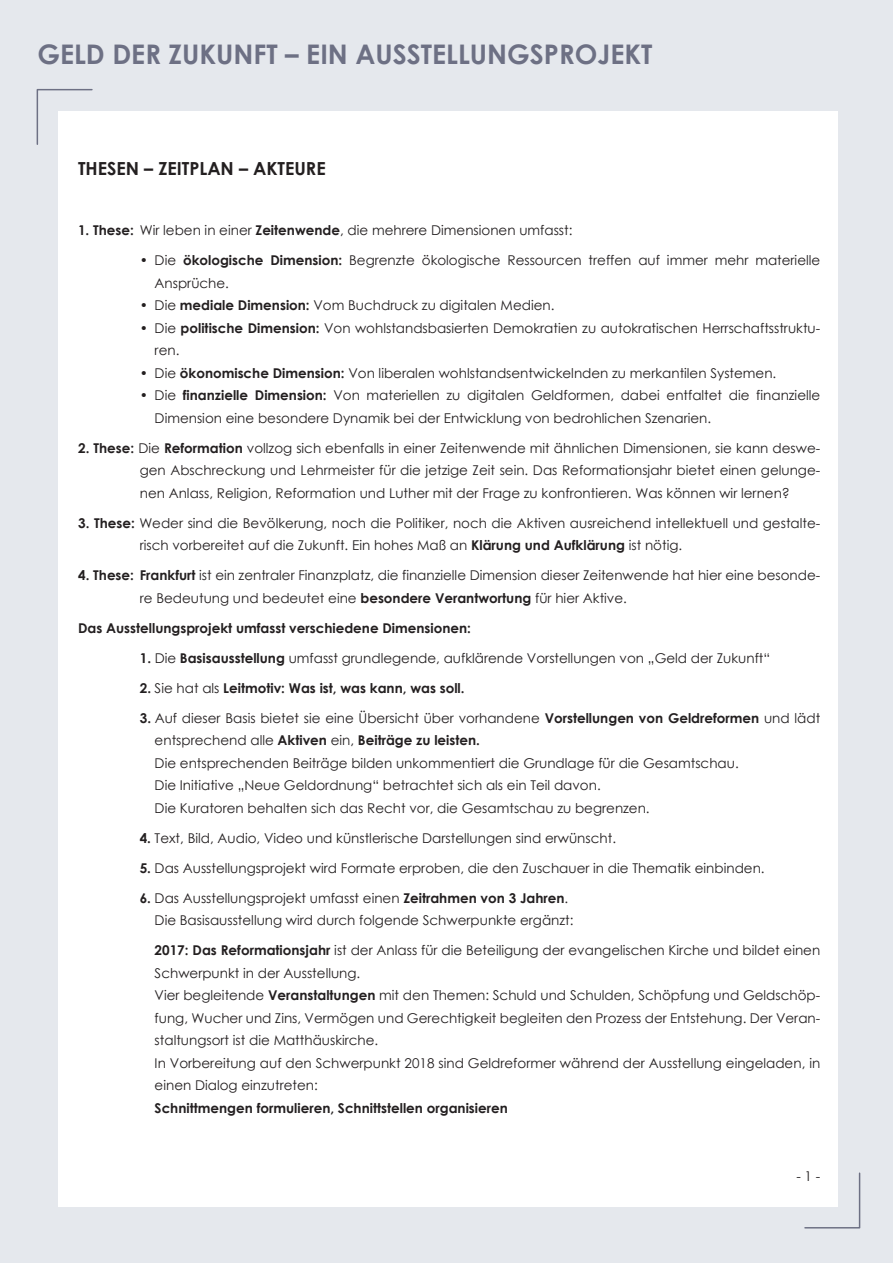
<style>
.page{position:relative;width:893px;height:1263px;background:#e5e8ed}
.page>*{position:absolute;margin:0;border:0;box-sizing:border-box;transform-origin:0 0}
.t1{font:700 27px "Century Gothic";color:#6d7084}
.t2{font:700 18px "Century Gothic";color:#231f20}
.t3{font:13.5px/22.5px "Century Gothic";color:#231f20}
.t4{font:700 13.5px "Century Gothic";color:#231f20}
.s1{font-weight:700}
.s2{font-weight:400}
</style>
<div class="page">
<svg style="left:36px;top:88px;width:57px;height:58px"></svg>
<svg style="left:803px;top:1172px;width:58px;height:57px"></svg>
<div style="left:59px;top:111px;width:779px;height:1095px;background:#fff"></div>
<h1 class="t1" style="left:37px;top:33px;width:617px">GELD DER ZUKUNFT – EIN AUSSTELLUNGSPROJEKT</h1>
<h2 class="t2" style="left:78px;top:155px;width:249px">THESEN – ZEITPLAN – AKTEURE</h2>
<p class="t3" style="left:78px;top:219px;width:496px"><span class="s1">1. These:</span> Wir leben in einer <span class="s1">Zeitenwende</span>, die mehrere Dimensionen umfasst:</p>
<p class="t3" style="left:155px;top:249px;width:667px;text-indent:-15px">• Die <span class="s1">ökologische Dimension:</span> Begrenzte ökologische Ressourcen treffen auf immer mehr materielle<br>Ansprüche.</p>
<p class="t3" style="left:140px;top:294px;width:416px">• Die <span class="s1">mediale Dimension:</span> Vom Buchdruck zu digitalen Medien.</p>
<p class="t3" style="left:155px;top:316px;width:667px;text-indent:-15px">• Die <span class="s1">politische Dimension:</span> Von wohlstandsbasierten Demokratien zu autokratischen Herrschaftsstruktu&shy;ren.</p>
<p class="t3" style="left:140px;top:361px;width:638px">• Die <span class="s1">ökonomische Dimension:</span> Von liberalen wohlstandsentwickelnden zu merkantilen Systemen.</p>
<p class="t3" style="left:155px;top:384px;width:667px;text-indent:-15px">• Die <span class="s1">finanzielle Dimension:</span> Von materiellen zu digitalen Geldformen, dabei entfaltet die finanzielle<br>Dimension eine besondere Dynamik bei der Entwicklung von bedrohlichen Szenarien.</p>
<p class="t3" style="left:140px;top:436px;width:682px;text-align:justify;text-indent:-62px"><span class="s1">2. These:</span> Die <span class="s1">Reformation</span> vollzog sich ebenfalls in einer Zeitenwende mit ähnlichen Dimensionen, sie kann deswe&shy;gen Abschreckung und Lehrmeister für die jetzige Zeit sein. Das Reformationsjahr bietet einen gelunge&shy;nen Anlass, Religion, Reformation und Luther mit der Frage zu konfrontieren. Was können wir lernen?</p>
<p class="t3" style="left:140px;top:511px;width:682px;text-indent:-62px"><span class="s1">3. These:</span> Weder sind die Bevölkerung, noch die Politiker, noch die Aktiven ausreichend intellektuell und gestalte&shy;risch vorbereitet auf die Zukunft. Ein hohes Maß an <span class="s1">Klärung und Aufklärung</span> ist nötig.</p>
<p class="t3" style="left:140px;top:564px;width:682px;text-indent:-62px"><span class="s1">4. These: Frankfurt</span> ist ein zentraler Finanzplatz, die finanzielle Dimension dieser Zeitenwende hat hier eine besonde&shy;re Bedeutung und bedeutet eine <span class="s1">besondere Verantwortung</span> für hier Aktive.</p>
<p class="t4" style="left:78px;top:617px;width:394px">Das Ausstellungsprojekt umfasst verschiedene Dimensionen:</p>
<p class="t3" style="left:140px;top:646px;width:632px"><span class="s1">1.</span> Die <span class="s1">Basisausstellung</span> umfasst grundlegende, aufklärende Vorstellungen von „Geld der Zukunft“</p>
<p class="t4" style="left:140px;top:677px;width:326px">2. <span class="s2">Sie hat als</span> Leitmotiv: Was ist, was kann, was soll.</p>
<p class="t3" style="left:155px;top:706px;width:667px;text-indent:-15px"><span class="s1">3.</span> Auf dieser Basis bietet sie eine Übersicht über vorhandene <span class="s1">Vorstellungen von Geldreformen</span> und lädt entsprechend alle <span class="s1">Aktiven</span> ein, <span class="s1">Beiträge zu leisten.<br></span>Die entsprechenden Beiträge bilden unkommentiert die Grundlage für die Gesamtschau.<br>Die Initiative „Neue Geldordnung“ betrachtet sich als ein Teil davon.<br>Die Kuratoren behalten sich das Recht vor, die Gesamtschau zu begrenzen.</p>
<p class="t3" style="left:140px;top:826px;width:478px"><span class="s1">4.</span> Text, Bild, Audio, Video und künstlerische Darstellungen sind erwünscht.</p>
<p class="t3" style="left:140px;top:856px;width:626px"><span class="s1">5.</span> Das Ausstellungsprojekt wird Formate erproben, die den Zuschauer in die Thematik einbinden.</p>
<p class="t3" style="left:155px;top:886px;width:420px;text-indent:-15px"><span class="s1">6.</span> Das Ausstellungsprojekt umfasst einen <span class="s1">Zeitrahmen von 3 Jahren</span>.<br>Die Basisausstellung wird durch folgende Schwerpunkte ergänzt:</p>
<p class="t3" style="left:155px;top:939px;width:667px"><span class="s1">2017: Das Reformationsjahr</span> ist der Anlass für die Beteiligung der evangelischen Kirche und bildet einen Schwerpunkt in der Ausstellung.<br>Vier begleitende <span class="s1">Veranstaltungen</span> mit den Themen: Schuld und Schulden, Schöpfung und Geldschöp&shy;fung, Wucher und Zins, Vermögen und Gerechtigkeit begleiten den Prozess der Entstehung. Der Veran&shy;staltungsort ist die Matthäuskirche.<br>In Vorbereitung auf den Schwerpunkt 2018 sind Geldreformer während der Ausstellung eingeladen, in einen Dialog einzutreten:</p>
<p class="t4" style="left:155px;top:1097px;width:355px">Schnittmengen formulieren, Schnittstellen organisieren</p>
<p class="t3" style="left:796px;top:1164px;width:25px">- 1 -</p>
</div>
